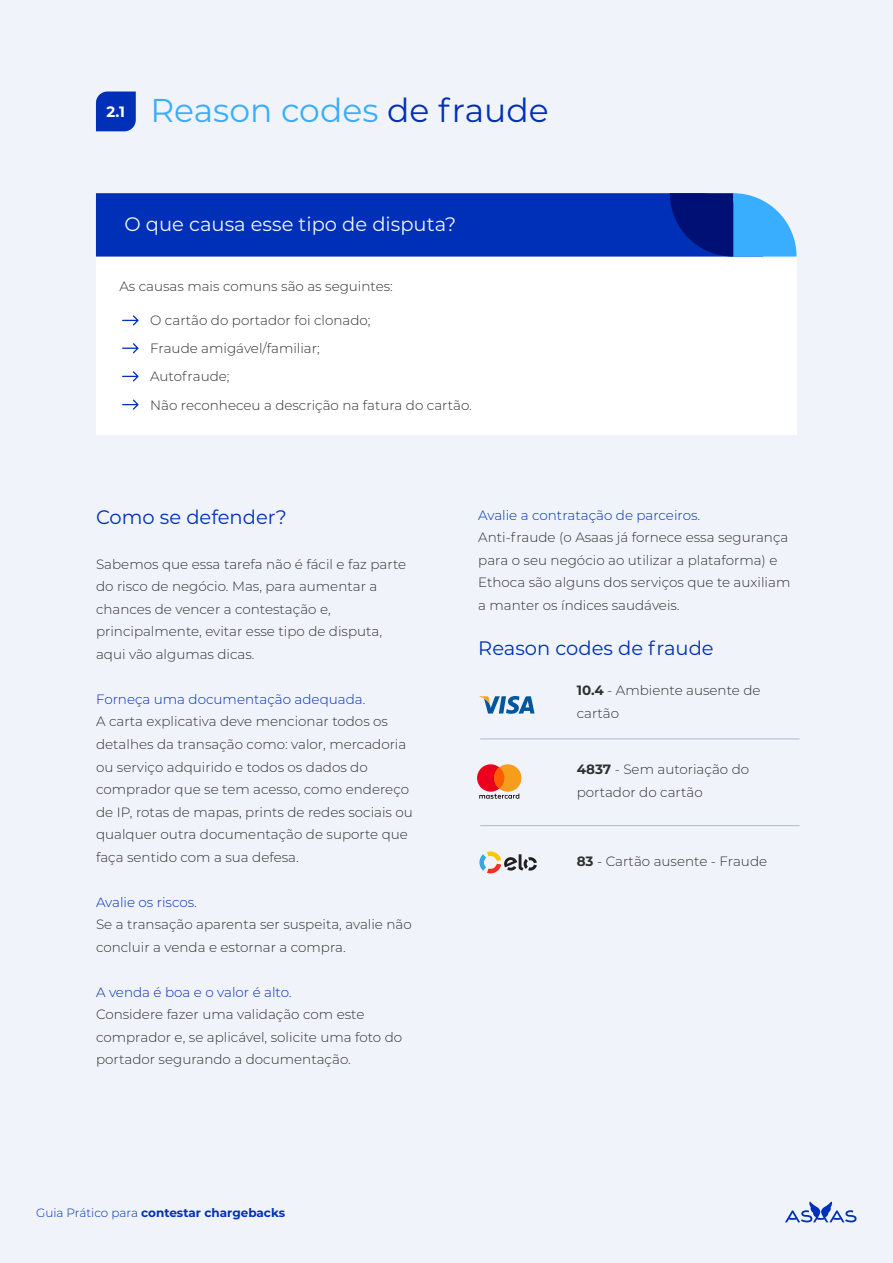
<style>
.page{position:relative;width:893px;height:1263px;background:#f0f4fa}
.page>*{position:absolute;margin:0;border:0;box-sizing:border-box;transform-origin:0 0}
.t1{font:33px "Montserrat";color:#39aeff}
.t2{font:19.5px "Montserrat";color:#0030b8}
.t3{font:19.5px "Montserrat";color:#f0f4fa}
.t4{font:300 13.5px/22.5px "Montserrat";color:#303030}
.t5{font:300 13.5px "Montserrat";color:#0030b8}
.t6{font:700 12px "Montserrat";color:#0030b8}
.s1{color:#0030b8}
.s2{font-weight:300}
.s3{font-weight:700}
</style>
<div class="page">
<div style="left:96px;top:92px;width:40px;height:39px;background:#0030b8"></div>
<svg style="left:785px;top:1201px;width:72px;height:21px"></svg>
<div style="left:96px;top:256px;width:700px;height:179px;background:#fff"></div>
<svg style="left:96px;top:193px;width:700px;height:64px;background:#0a3cba"></svg>
<svg style="left:122px;top:315px;width:17px;height:10px"></svg>
<svg style="left:122px;top:343px;width:17px;height:10px"></svg>
<svg style="left:122px;top:371px;width:17px;height:10px"></svg>
<svg style="left:122px;top:399px;width:17px;height:11px"></svg>
<svg style="left:479px;top:696px;width:55px;height:18px"></svg>
<svg style="left:479px;top:793px;width:40px;height:6px"></svg>
<div style="left:477px;top:764px;width:27px;height:28px;background:#ea001b;border-radius:50%"></div>
<div style="left:494px;top:764px;width:27px;height:28px;background:#f69d1b;border-radius:50%"></div>
<div style="left:494px;top:767px;width:10px;height:22px;background:#ff5a00;border-radius:50%"></div>
<svg style="left:479px;top:851px;width:58px;height:22px"></svg>
<hr style="left:480px;top:825px;width:320px;height:1px;background:#aebacd">
<hr style="left:480px;top:739px;width:320px;height:1px;background:#aebacd">
<h1 class="t1" style="left:107px;top:88px;width:444px"><sup>2.1</sup> Reason codes <span class="s1">de fraude</span></h1>
<h2 class="t3" style="left:124px;top:211px;width:333px">O que causa esse tipo de disputa?</h2>
<p class="t4" style="left:119px;top:275px;width:275px">As causas mais comuns são as seguintes:</p>
<p class="t4" style="left:150px;top:306px;width:323px;line-height:28px">O cartão do portador foi clonado;<br>Fraude amigável/familiar;<br>Autofraude;<br>Não reconheceu a descrição na fatura do cartão.</p>
<h2 class="t2" style="left:96px;top:504px;width:192px">Como se defender?</h2>
<p class="t4" style="left:96px;top:552px;width:312px">Sabemos que essa tarefa não é fácil e faz parte do risco de negócio. Mas, para aumentar a chances de vencer a contestação e, principalmente, evitar esse tipo de disputa, aqui vão algumas dicas.</p>
<p class="t5" style="left:96px;top:690px;width:271px">Forneça uma documentação adequada.</p>
<p class="t4" style="left:96px;top:710px;width:318px">A carta explicativa deve mencionar todos os detalhes da transação como: valor, mercadoria ou serviço adquirido e todos os dados do comprador que se tem acesso, como endereço de IP, rotas de mapas, prints de redes sociais ou qualquer outra documentação de suporte que faça sentido com a sua defesa.</p>
<p class="t5" style="left:96px;top:892px;width:102px">Avalie os riscos.</p>
<p class="t4" style="left:96px;top:912px;width:317px">Se a transação aparenta ser suspeita, avalie não concluir a venda e estornar a compra.</p>
<p class="t5" style="left:96px;top:982px;width:197px">A venda é boa e o valor é alto.</p>
<p class="t4" style="left:96px;top:1002px;width:308px">Considere fazer uma validação com este comprador e, se aplicável, solicite uma foto do portador segurando a documentação.</p>
<p class="t6" style="left:36px;top:1204px;width:251px"><span class="s2">Guia Prático para</span> contestar chargebacks</p>
<p class="t5" style="left:478px;top:506px;width:223px">Avalie a contratação de parceiros.</p>
<p class="t4" style="left:478px;top:526px;width:314px">Anti-fraude (o Asaas já fornece essa segurança para o seu negócio ao utilizar a plataforma) e Ethoca são alguns dos serviços que te auxiliam a manter os índices saudáveis.</p>
<h2 class="t2" style="left:478px;top:634px;width:237px">Reason codes de fraude</h2>
<p class="t4" style="left:577px;top:679px;width:185px"><span class="s3">10.4</span> - Ambiente ausente de cartão</p>
<p class="t4" style="left:577px;top:758px;width:174px"><span class="s3">4837</span> - Sem autoriação do portador do cartão</p>
<p class="t4" style="left:577px;top:849px;width:192px"><span class="s3">83</span> - Cartão ausente - Fraude</p>
</div>
